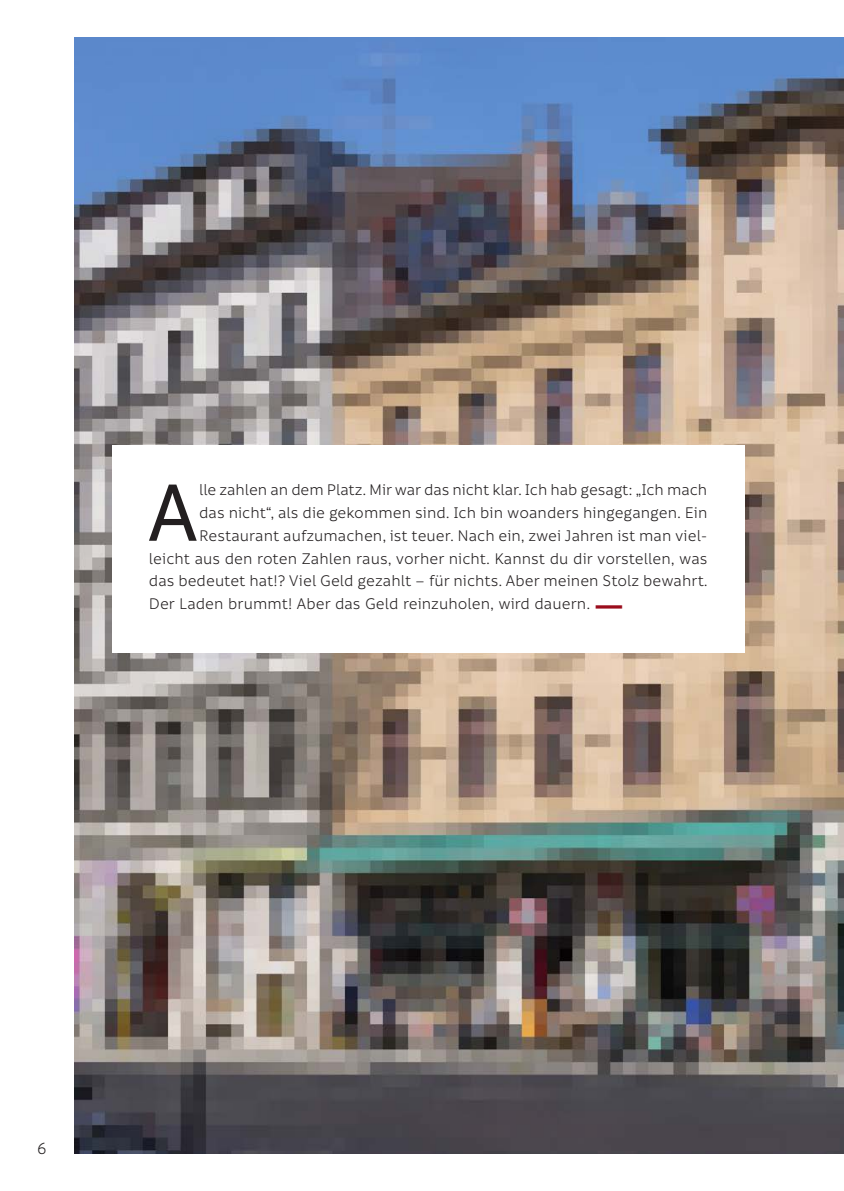
<style>
.page{position:relative;width:844px;height:1191px;background:#fff}
.page>*{position:absolute;margin:0;border:0;box-sizing:border-box;transform-origin:0 0}
.t1{font:500 87.5px "Informative";color:#231f20}
.t2{font:17.5px "Informative";color:#231f20}
.t3{font:16.62px "Informative";color:#231f20}
.s1{font-weight:900;font-size:28px;color:#9a0c1c}
</style>
<div class="page">
<img style="left:74px;top:37px;width:769px;height:1116px">
<div style="left:112px;top:445px;width:632px;height:207px;background:#fff"></div>
<h1 class="t1" style="left:146px;top:466px;width:54px">A</h1>
<p class="t3" style="left:199px;top:481px;width:509px">lle zahlen an dem Platz. Mir war das nicht klar. Ich hab gesagt: „Ich mach</p>
<p class="t3" style="left:199px;top:504px;width:509px">das nicht“, als die gekommen sind. Ich bin woanders hingegangen. Ein</p>
<p class="t3" style="left:199px;top:527px;width:509px">Restaurant aufzumachen, ist teuer. Nach ein, zwei Jahren ist man viel-</p>
<p class="t3" style="left:149px;top:549px;width:560px">leicht aus den roten Zahlen raus, vorher nicht. Kannst du dir vorstellen, was</p>
<p class="t3" style="left:149px;top:572px;width:560px">das bedeutet hat!? Viel Geld gezahlt – für nichts. Aber meinen Stolz bewahrt.</p>
<p class="t3" style="left:149px;top:595px;width:476px">Der Laden brummt! Aber das Geld reinzuholen, wird dauern. <span class="s1">—</span></p>
<p class="t2" style="left:37px;top:1139px;width:11px">6</p>
</div>
